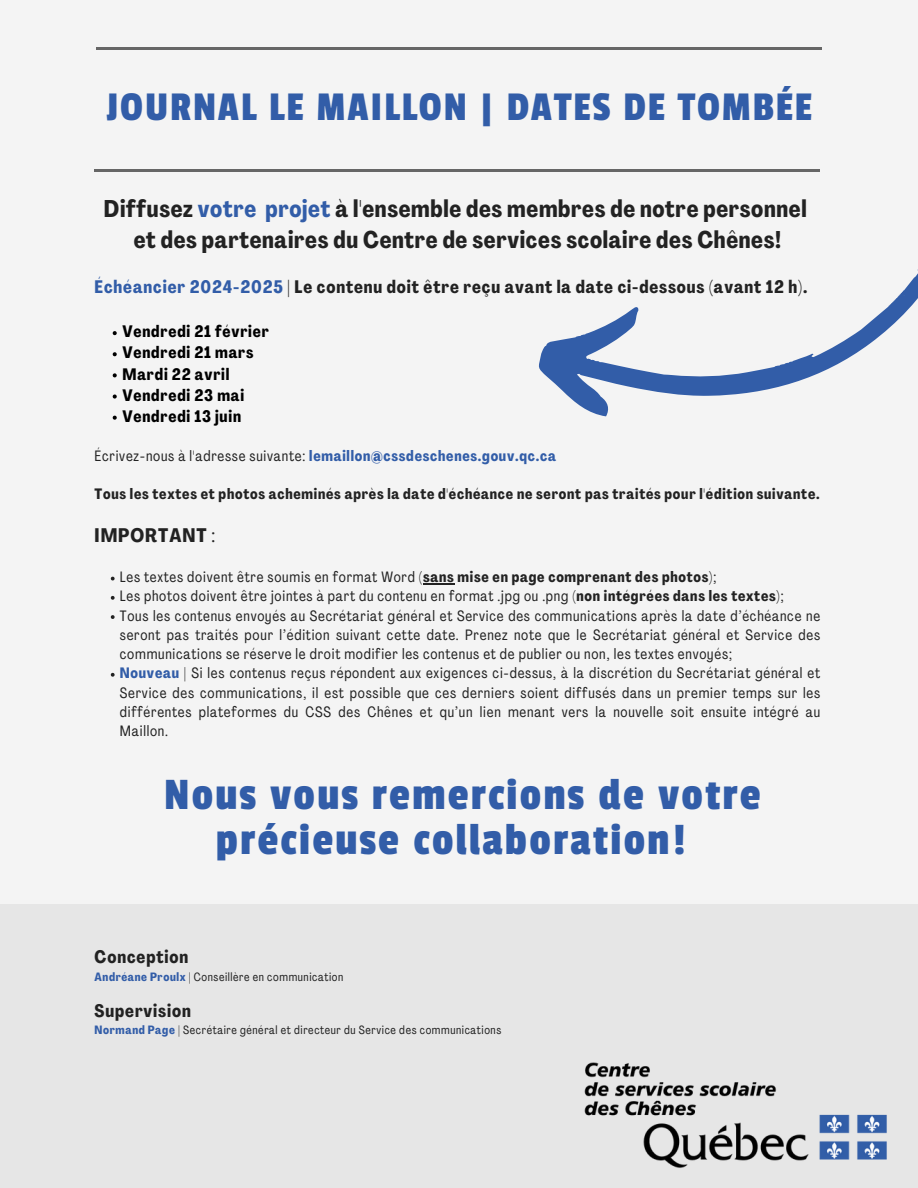
<style>
.page{position:relative;width:918px;height:1188px;background:#f4f4f4}
.page>*{position:absolute;margin:0;border:0;box-sizing:border-box;transform-origin:0 0}
.t1{font:46.95px/44.8px "Passion One";letter-spacing:.05em;color:#325da8;text-align:center}
.t2{font:42.6px "Passion One";letter-spacing:.045em;color:#325da8}
.t3{font:700 23.85px/30.9px "Agrandir Tight";letter-spacing:.03em;color:#222;text-align:center}
.t4{font:700 19.35px "Agrandir Tight";letter-spacing:.05em;color:#222}
.t5{font:700 17.85px "Agrandir Tight";letter-spacing:.05em;color:#222}
.t6{font:700 16.35px "Agrandir Tight";letter-spacing:.05em;color:#000}
.t7{font:14.85px/19.2px "Agrandir Tight";letter-spacing:.05em;color:#222;text-align:justify}
.t8{font:700 14.85px "Agrandir Tight";letter-spacing:.05em;color:#222}
.t9{font:700 14.85px "Agrandir Tight";letter-spacing:.05em;color:#325da8}
.t10{font:11.85px "Agrandir Tight";letter-spacing:.05em;color:#222}
.s1{color:#325da8}
.s2{font-weight:400;color:#222}
.s3{font-weight:400}
.s4{font-weight:700}
.s5{font-weight:700;color:#325da8}
</style>
<div class="page">
<hr style="left:96px;top:47px;width:726px;height:2px;background:#666">
<hr style="left:94px;top:169px;width:726px;height:3px;background:#666">
<div style="left:0;top:904px;width:918px;height:284px;background:#e6e6e6"></div>
<img style="left:584px;top:1062px;width:303px;height:106px">
<svg style="left:113px;top:331px;width:4px;height:4px"></svg>
<svg style="left:113px;top:352px;width:4px;height:4px"></svg>
<svg style="left:113px;top:373px;width:4px;height:4px"></svg>
<svg style="left:113px;top:395px;width:4px;height:4px"></svg>
<svg style="left:113px;top:416px;width:4px;height:4px"></svg>
<svg style="left:111px;top:577px;width:4px;height:3px"></svg>
<hr style="left:423px;top:583px;width:32px;height:2px;background:#222">
<svg style="left:111px;top:596px;width:4px;height:4px"></svg>
<svg style="left:111px;top:615px;width:4px;height:4px"></svg>
<svg style="left:111px;top:673px;width:4px;height:4px"></svg>
<svg style="left:539px;top:269px;width:379px;height:148px"></svg>
<p class="t2" style="left:106px;top:84px;width:708px">JOURNAL LE MAILLON | DATES DE TOMBÉE</p>
<p class="t3" style="left:104px;top:195px;width:704px">Diffusez <span class="s1">votre projet</span> à l'ensemble des membres de notre personnel et des partenaires du Centre de services scolaire des Chênes!</p>
<h1 class="t5" style="left:95px;top:279px;width:714px"><span class="s1">Échéancier 2024-2025</span> | Le contenu doit être reçu avant la date ci-dessous (avant 12 h).</h1>
<p class="t6" style="left:122px;top:325px;width:148px">Vendredi 21 février</p>
<h3 class="t6" style="left:122px;top:346px;width:133px">Vendredi 21 mars</h3>
<h5 class="t6" style="left:122px;top:367px;width:109px">Mardi 22 avril</h5>
<p class="t6" style="left:122px;top:388px;width:123px">Vendredi 23 mai</p>
<p class="t6" style="left:122px;top:410px;width:120px">Vendredi 13 juin</p>
<p class="t9" style="left:95px;top:450px;width:463px"><span class="s2">Écrivez-nous à l'adresse suivante:</span> lemaillon@cssdeschenes.gouv.qc.ca</p>
<p class="t8" style="left:95px;top:488px;width:727px">Tous les textes et photos acheminés après la date d'échéance ne seront pas traités pour l'édition suivante.</p>
<p class="t4" style="left:95px;top:527px;width:122px">IMPORTANT <span class="s3">:</span></p>
<p class="t7" style="left:120px;top:569px;width:598px">Les textes doivent être soumis en format Word (<span class="s4">sans mise en page comprenant des photos</span>);</p>
<h6 class="t7" style="left:120px;top:588px;width:665px">Les photos doivent être jointes à part du contenu en format .jpg ou .png (<span class="s4">non intégrées dans les textes</span>);</h6>
<h4 class="t7" style="left:120px;top:607px;width:702px">Tous les contenus envoyés au Secrétariat général et Service des communications après la date d’échéance ne seront pas traités pour l’édition suivant cette date. Prenez note que le Secrétariat général et Service des communications se réserve le droit modifier les contenus et de publier ou non, les textes envoyés;</h4>
<p class="t7" style="left:120px;top:665px;width:702px"><span class="s5">Nouveau</span> | Si les contenus reçus répondent aux exigences ci-dessus, à la discrétion du Secrétariat général et Service des communications, il est possible que ces derniers soient diffusés dans un premier temps sur les différentes plateformes du CSS des Chênes et qu’un lien menant vers la nouvelle soit ensuite intégré au Maillon.</p>
<p class="t1" style="left:164px;top:773px;width:598px">Nous vous remercions de votre précieuse collaboration!</p>
<p class="t5" style="left:95px;top:950px;width:95px">Conception</p>
<p class="t10" style="left:95px;top:972px;width:250px"><span class="s5">Andréane Proulx</span> | Conseillère en communication</p>
<h2 class="t5" style="left:95px;top:1003px;width:98px">Supervision</h2>
<p class="t10" style="left:95px;top:1025px;width:408px"><span class="s5">Normand Page</span> | Secrétaire général et directeur du Service des communications</p>
</div>
